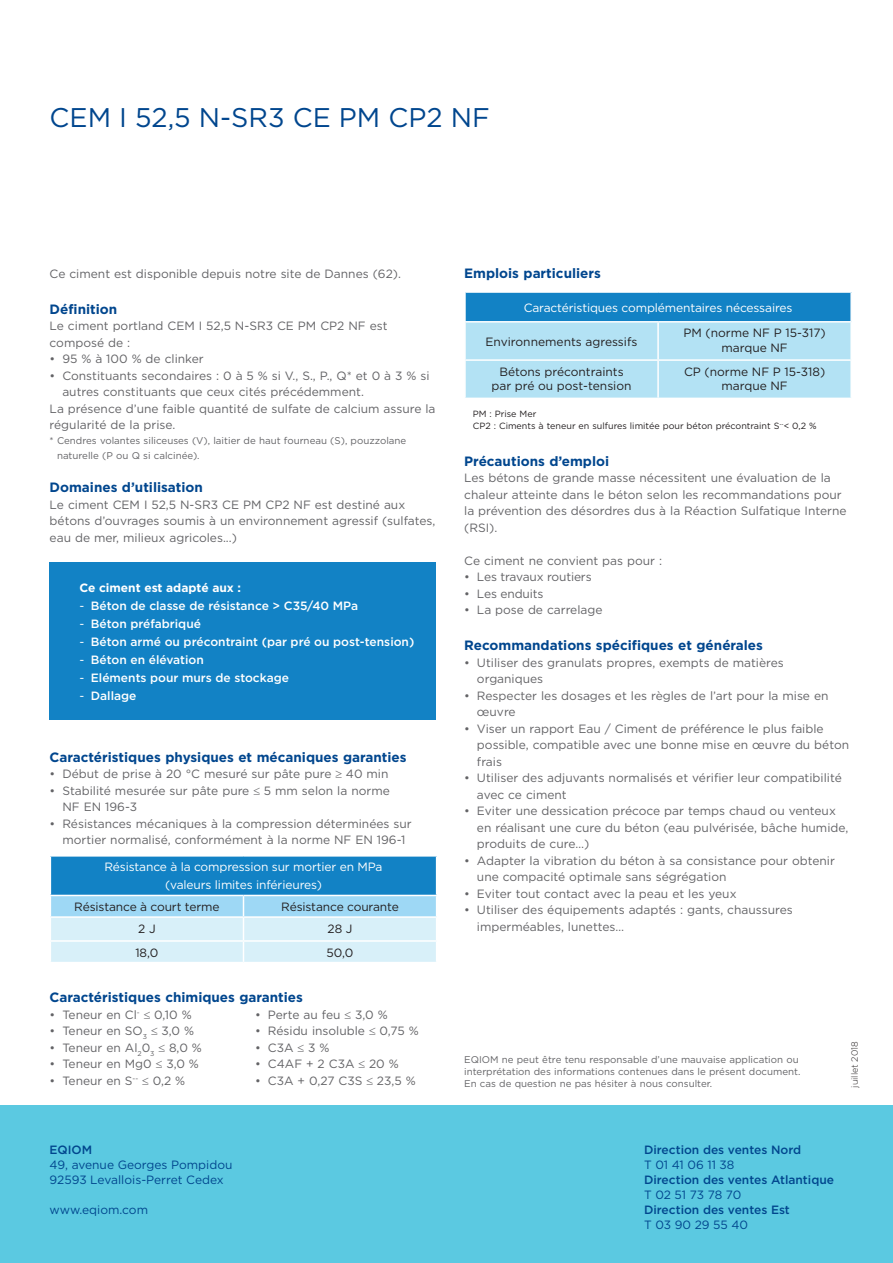
<style>
.page{position:relative;width:893px;height:1263px;background:#fff}
.page>*{position:absolute;margin:0;border:0;box-sizing:border-box;transform-origin:0 0}
.t1{font:27px "Gotham";color:#01468e}
.t2{font:700 13.5px "Gotham";color:#01468e}
.t3{font:12px/16.5px "Gotham";color:#636366}
.t4{font:12px/14.4px "Gotham";color:#231f20;text-align:center}
.t5{font:500 12px "Gotham";color:#fff}
.t6{font:12px/18px "Gotham";letter-spacing:-.01em;color:#fff;text-align:center}
.t7{font:12px/15px "Gotham";color:#01468e}
.t8{font:500 12px "Gotham";color:#01468e}
.t9{font:700 12px "Gotham";color:#fff}
.t10{font:9.75px/12px "Gotham";color:#636366}
.t11{font:9px/12px "Gotham";color:#231f20}
.t12{font:300 9px "Gotham";color:#231f20}
.s1{font-weight:400}
</style>
<div class="page">
<div style="left:0;top:1105px;width:893px;height:158px;background:#5bc9e1"></div>
<div style="left:50px;top:562px;width:386px;height:158px;background:#1282c5"></div>
<div style="left:50px;top:856px;width:387px;height:39px;background:#1282c5"></div>
<hr style="left:50px;top:855px;width:193px;height:2px;background:#fff">
<hr style="left:50px;top:857px;width:1px;height:38px;background:#fff">
<hr style="left:243px;top:855px;width:194px;height:2px;background:#fff">
<hr style="left:436px;top:857px;width:1px;height:38px;background:#fff">
<svg style="left:50px;top:895px;width:387px;height:67px;background:#c9e9f8"></svg>
<div style="left:465px;top:292px;width:386px;height:30px;background:#1282c5"></div>
<div style="left:466px;top:323px;width:384px;height:75px;background:#b3e2f4"></div>
<hr style="left:464px;top:291px;width:194px;height:2px;background:#fff">
<hr style="left:464px;top:293px;width:2px;height:28px;background:#fff">
<hr style="left:658px;top:291px;width:194px;height:2px;background:#fff">
<hr style="left:850px;top:293px;width:2px;height:28px;background:#fff">
<hr style="left:464px;top:321px;width:194px;height:2px;background:#fff">
<hr style="left:658px;top:321px;width:194px;height:2px;background:#fff">
<hr style="left:464px;top:359px;width:194px;height:2px;background:#fff">
<hr style="left:658px;top:359px;width:194px;height:2px;background:#fff">
<hr style="left:657px;top:323px;width:2px;height:36px;background:#fff">
<hr style="left:657px;top:361px;width:2px;height:37px;background:#fff">
<h1 class="t1" style="left:50px;top:100px;width:442px">CEM I 52,5 N-SR3 CE PM CP2 NF</h1>
<p class="t3" style="left:50px;top:265px;width:353px">Ce ciment est disponible depuis notre site de Dannes (62).</p>
<p class="t2" style="left:50px;top:300px;width:69px">Définition</p>
<p class="t3" style="left:50px;top:317px;width:339px">Le ciment portland CEM I 52,5 N-SR3 CE PM CP2 NF est composé de :</p>
<p class="t3" style="left:50px;top:350px;width:156px">• 95 % à 100 % de clinker</p>
<p class="t3" style="left:50px;top:367px;width:381px">• Constituants secondaires : 0 à 5 % si V., S., P., Q* et 0 à 3 % si</p>
<p class="t3" style="left:62px;top:383px;width:303px">autres constituants que ceux cités précédemment.</p>
<p class="t3" style="left:50px;top:400px;width:387px">La présence d’une faible quantité de sulfate de calcium assure la</p>
<p class="t3" style="left:50px;top:416px;width:127px">régularité de la prise.</p>
<p class="t10" style="left:57px;top:433px;width:351px;line-height:15px;text-indent:-7px">* Cendres volantes siliceuses (V), laitier de haut fourneau (S), pouzzolane naturelle (P ou Q si calcinée).</p>
<p class="t2" style="left:50px;top:478px;width:155px">Domaines d’utilisation</p>
<p class="t3" style="left:50px;top:496px;width:387px">Le ciment CEM I 52,5 N-SR3 CE PM CP2 NF est destiné aux bétons d’ouvrages soumis à un environnement agressif (sulfates, eau de mer, milieux agricoles...)</p>
<p class="t9" style="left:79px;top:580px;width:163px">Ce ciment est adapté aux :</p>
<p class="t5" style="left:79px;top:598px;width:280px"><span class="s1">-</span> Béton de classe de résistance &gt; C35/40 MPa</p>
<p class="t5" style="left:79px;top:616px;width:123px"><span class="s1">-</span> Béton préfabriqué</p>
<p class="t5" style="left:79px;top:634px;width:336px"><span class="s1">-</span> Béton armé ou précontraint (par pré ou post-tension)</p>
<p class="t5" style="left:79px;top:652px;width:126px"><span class="s1">-</span> Béton en élévation</p>
<p class="t5" style="left:79px;top:670px;width:211px"><span class="s1">-</span> Eléments pour murs de stockage</p>
<p class="t5" style="left:79px;top:688px;width:59px"><span class="s1">-</span> Dallage</p>
<p class="t2" style="left:50px;top:748px;width:358px">Caractéristiques physiques et mécaniques garanties</p>
<p class="t3" style="left:50px;top:765px;width:340px">• Début de prise à 20 °C mesuré sur pâte pure ≥ 40 min</p>
<p class="t3" style="left:62px;top:782px;width:329px;text-indent:-13px">• Stabilité mesurée sur pâte pure ≤ 5 mm selon la norme<br>NF EN 196-3</p>
<p class="t3" style="left:50px;top:815px;width:364px;text-align:center">• Résistances mécaniques à la compression déterminées sur mortier normalisé, conformément à la norme NF EN 196-1</p>
<p class="t6" style="left:104px;top:858px;width:280px">Résistance à la compression sur mortier en MPa (valeurs limites inférieures)</p>
<p class="t4" style="left:74px;top:899px;width:147px">Résistance à court terme</p>
<p class="t4" style="left:281px;top:899px;width:119px">Résistance courante</p>
<p class="t4" style="left:138px;top:921px;width:19px">2 J</p>
<p class="t4" style="left:328px;top:921px;width:26px">28 J</p>
<p class="t4" style="left:135px;top:945px;width:25px">18,0</p>
<p class="t4" style="left:327px;top:945px;width:28px">50,0</p>
<p class="t2" style="left:50px;top:988px;width:255px">Caractéristiques chimiques garanties</p>
<p class="t3" style="left:50px;top:1006px;width:144px">• Teneur en Cl<sup>-</sup> ≤ 0,10 %</p>
<p class="t3" style="left:50px;top:1022px;width:146px">• Teneur en SO<sub>3</sub> ≤ 3,0 %</p>
<p class="t3" style="left:50px;top:1039px;width:154px">• Teneur en Al<sub>2</sub>0<sub>3</sub> ≤ 8,0 %</p>
<p class="t3" style="left:50px;top:1055px;width:151px">• Teneur en Mg0 ≤ 3,0 %</p>
<p class="t3" style="left:50px;top:1072px;width:137px">• Teneur en S<sup>--</sup> ≤ 0,2 %</p>
<p class="t3" style="left:255px;top:1006px;width:134px">• Perte au feu ≤ 3,0 %</p>
<p class="t3" style="left:255px;top:1022px;width:165px">• Résidu insoluble ≤ 0,75 %</p>
<p class="t3" style="left:255px;top:1039px;width:76px">• C3A ≤ 3 %</p>
<p class="t3" style="left:255px;top:1055px;width:145px">• C4AF + 2 C3A ≤ 20 %</p>
<p class="t3" style="left:255px;top:1072px;width:162px">• C3A + 0,27 C3S ≤ 23,5 %</p>
<p class="t8" style="left:50px;top:1141px;width:44px">EQIOM</p>
<p class="t7" style="left:50px;top:1156px;width:184px">49, avenue Georges Pompidou<br>92593 Levallois-Perret Cedex</p>
<p class="t7" style="left:50px;top:1201px;width:100px">www.eqiom.com</p>
<p class="t2" style="left:464px;top:264px;width:138px">Emplois particuliers</p>
<p class="t6" style="left:524px;top:298px;width:270px">Caractéristiques complémentaires nécessaires</p>
<p class="t4" style="left:486px;top:334px;width:153px">Environnements agressifs</p>
<p class="t4" style="left:683px;top:326px;width:144px">PM (norme NF P 15-317) marque NF</p>
<p class="t4" style="left:491px;top:364px;width:142px">Bétons précontraints par pré ou post-tension</p>
<p class="t4" style="left:684px;top:364px;width:143px">CP (norme NF P 15-318) marque NF</p>
<p class="t11" style="left:473px;top:407px;width:345px">PM : Prise Mer<br>CP2 : Ciments à teneur en sulfures limitée pour béton précontraint S<sup>--</sup>&lt; 0,2 %</p>
<p class="t2" style="left:464px;top:452px;width:146px">Précautions d’emploi</p>
<p class="t3" style="left:464px;top:470px;width:384px">Les bétons de grande masse nécessitent une évaluation de la chaleur atteinte dans le béton selon les recommandations pour la prévention des désordres dus à la Réaction Sulfatique Interne (RSI).</p>
<p class="t3" style="left:464px;top:552px;width:199px">Ce ciment ne convient pas pour :</p>
<p class="t3" style="left:464px;top:569px;width:129px">• Les travaux routiers</p>
<p class="t3" style="left:464px;top:585px;width:81px">• Les enduits</p>
<p class="t3" style="left:464px;top:602px;width:140px">• La pose de carrelage</p>
<p class="t2" style="left:464px;top:637px;width:300px">Recommandations spécifiques et générales</p>
<p class="t3" style="left:477px;top:654px;width:308px;text-indent:-13px">• Utiliser des granulats propres, exempts de matières organiques</p>
<p class="t3" style="left:477px;top:687px;width:353px;text-indent:-13px">• Respecter les dosages et les règles de l’art pour la mise en œuvre</p>
<p class="t3" style="left:477px;top:720px;width:374px;text-indent:-13px">• Viser un rapport Eau / Ciment de préférence le plus faible possible, compatible avec une bonne mise en œuvre du béton frais</p>
<p class="t3" style="left:477px;top:770px;width:366px;text-indent:-13px">• Utiliser des adjuvants normalisés et vérifier leur compatibilité avec ce ciment</p>
<p class="t3" style="left:477px;top:803px;width:373px;text-indent:-13px">• Eviter une dessication précoce par temps chaud ou venteux en réalisant une cure du béton (eau pulvérisée, bâche humide, produits de cure…)</p>
<p class="t3" style="left:477px;top:852px;width:359px;text-indent:-13px">• Adapter la vibration du béton à sa consistance pour obtenir une compacité optimale sans ségrégation</p>
<p class="t3" style="left:464px;top:885px;width:274px">• Eviter tout contact avec la peau et les yeux</p>
<p class="t3" style="left:477px;top:902px;width:317px;text-indent:-13px">• Utiliser des équipements adaptés : gants, chaussures imperméables, lunettes…</p>
<p class="t10" style="left:464px;top:1053px;width:338px">EQIOM ne peut être tenu responsable d’une mauvaise application ou interprétation des informations contenues dans le présent document.<br>En cas de question ne pas hésiter à nous consulter.</p>
<p class="t12" style="left:849px;top:1087px;width:48px;rotate:-90deg">juillet 2018</p>
<p class="t8" style="left:644px;top:1141px;width:159px">Direction des ventes Nord</p>
<p class="t7" style="left:644px;top:1156px;width:92px">T 01 41 06 11 38</p>
<p class="t8" style="left:644px;top:1171px;width:192px">Direction des ventes Atlantique</p>
<p class="t7" style="left:644px;top:1186px;width:99px">T 02 51 73 78 70</p>
<p class="t8" style="left:644px;top:1201px;width:147px">Direction des ventes Est</p>
<p class="t7" style="left:644px;top:1216px;width:106px">T 03 90 29 55 40</p>
</div>
